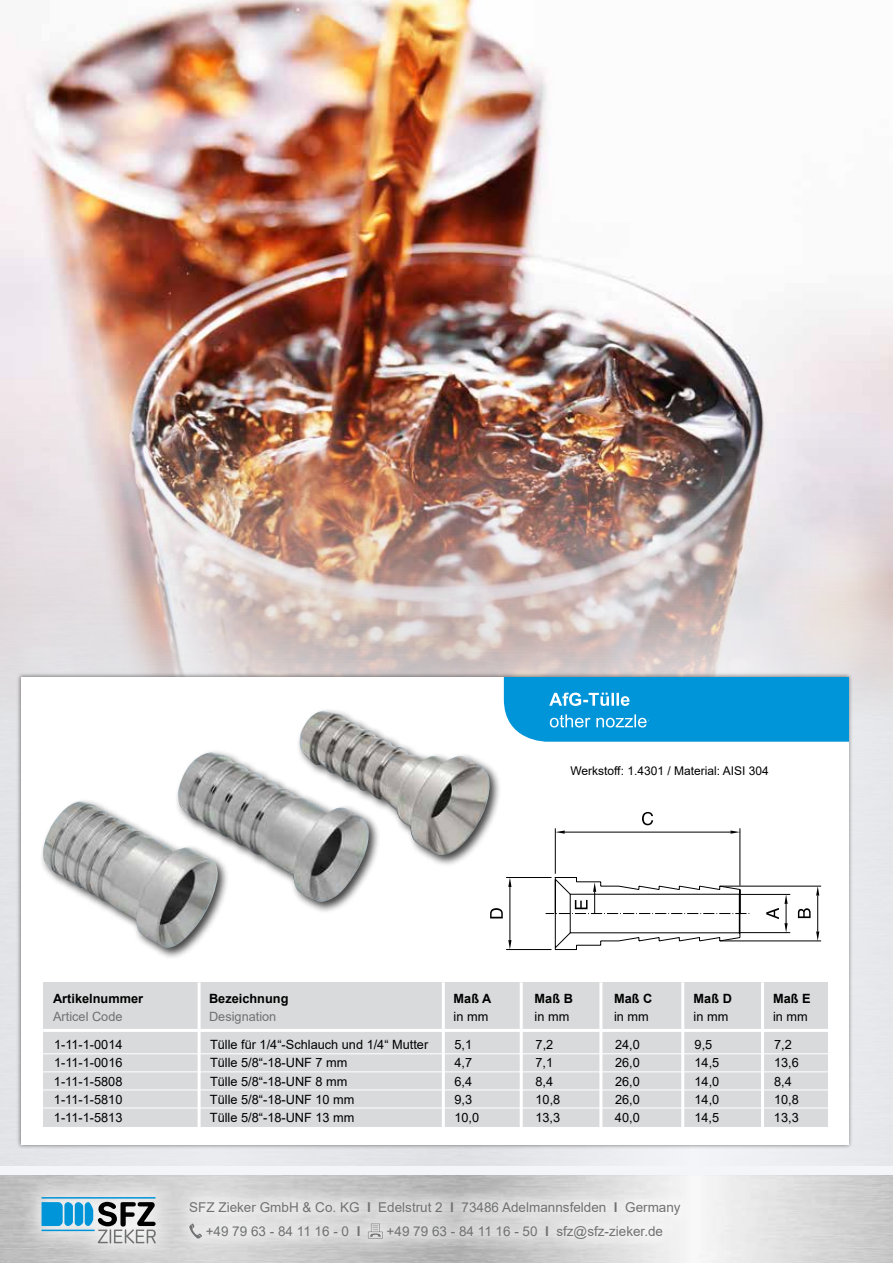
<style>
.page{position:relative;width:893px;height:1263px;background:#fff}
.page>*{position:absolute;margin:0;border:0;box-sizing:border-box;transform-origin:0 0}
.t1{font:13.5px/24px "Arial";color:#707172}
.t2{font:12.75px "Arial";color:#000}
.t3{font:700 12.75px "Arial";color:#000}
.t4{font:12.75px "Arial";color:#707172}
.t5{font:12px "Arial";color:#000}
.s1{font-weight:700}
</style>
<div class="page">
<div style="left:172px;top:1184px;width:526px;height:73px;background:#fff;opacity:.75"></div>
<svg style="left:189px;top:1223px;width:13px;height:15px"></svg>
<svg style="left:368px;top:1223px;width:15px;height:15px"></svg>
<div style="left:18px;top:1174px;width:160px;height:89px;background:#fff;opacity:.75"></div>
<svg style="left:42px;top:1197px;width:114px;height:46px;background:#89adbe"></svg>
<img style="left:0;top:0;width:893px;height:746px">
<div style="left:17px;top:673px;width:836px;height:476px;background:#000;opacity:.5"></div>
<div style="left:21px;top:677px;width:828px;height:467px;background:#fff"></div>
<svg style="left:504px;top:677px;width:345px;height:65px;background:#0c99d9"></svg>
<div style="left:40px;top:708px;width:462px;height:252px;background:#000;opacity:.75"></div>
<img style="left:43px;top:711px;width:448px;height:238px">
<svg style="left:490px;top:812px;width:331px;height:138px"></svg>
<hr style="left:506px;top:877px;width:45px;height:1px;background:#000">
<hr style="left:506px;top:949px;width:45px;height:1px;background:#000">
<hr style="left:509px;top:887px;width:1px;height:53px;background:#000">
<div style="left:43px;top:982px;width:785px;height:145px;background:#d9dadb"></div>
<hr style="left:43px;top:1029px;width:785px;height:3px;background:#fff">
<hr style="left:43px;top:1053px;width:785px;height:1px;background:#fff">
<hr style="left:43px;top:1071px;width:785px;height:1px;background:#fff">
<hr style="left:43px;top:1089px;width:785px;height:1px;background:#fff">
<hr style="left:198px;top:982px;width:3px;height:145px;background:#fff">
<hr style="left:442px;top:982px;width:3px;height:145px;background:#fff">
<hr style="left:520px;top:982px;width:3px;height:145px;background:#fff">
<hr style="left:599px;top:982px;width:3px;height:145px;background:#fff">
<hr style="left:681px;top:982px;width:3px;height:145px;background:#fff">
<hr style="left:761px;top:982px;width:3px;height:145px;background:#fff">
<hr style="left:43px;top:1107px;width:785px;height:1px;background:#fff">
<p class="t5" style="left:570px;top:762px;width:200px">Werkstoff: 1.4301 / Material: AISI 304</p>
<p class="t3" style="left:53px;top:989px;width:91px">Artikelnummer</p>
<p class="t3" style="left:209px;top:989px;width:81px">Bezeichnung</p>
<p class="t3" style="left:454px;top:989px;width:39px">Maß A</p>
<p class="t3" style="left:535px;top:989px;width:40px">Maß B</p>
<p class="t3" style="left:614px;top:989px;width:40px">Maß C</p>
<p class="t3" style="left:694px;top:989px;width:40px">Maß D</p>
<p class="t3" style="left:773px;top:989px;width:39px">Maß E</p>
<p class="t4" style="left:53px;top:1008px;width:71px">Articel Code</p>
<p class="t4" style="left:209px;top:1008px;width:69px">Designation</p>
<p class="t2" style="left:454px;top:1008px;width:36px">in mm</p>
<p class="t2" style="left:535px;top:1008px;width:36px">in mm</p>
<p class="t2" style="left:614px;top:1008px;width:36px">in mm</p>
<p class="t2" style="left:694px;top:1008px;width:36px">in mm</p>
<p class="t2" style="left:773px;top:1008px;width:36px">in mm</p>
<p class="t2" style="left:54px;top:1035px;width:70px">1-11-1-0014</p>
<p class="t2" style="left:210px;top:1035px;width:220px">Tülle für 1/4“-Schlauch und 1/4“ Mutter</p>
<p class="t2" style="left:455px;top:1035px;width:19px">5,1</p>
<p class="t2" style="left:536px;top:1035px;width:19px">7,2</p>
<p class="t2" style="left:615px;top:1035px;width:26px">24,0</p>
<p class="t2" style="left:695px;top:1035px;width:19px">9,5</p>
<p class="t2" style="left:774px;top:1035px;width:19px">7,2</p>
<p class="t2" style="left:54px;top:1054px;width:70px">1-11-1-0016</p>
<p class="t2" style="left:210px;top:1054px;width:139px">Tülle 5/8“-18-UNF 7 mm</p>
<p class="t2" style="left:455px;top:1054px;width:19px">4,7</p>
<p class="t2" style="left:536px;top:1054px;width:19px">7,1</p>
<p class="t2" style="left:615px;top:1054px;width:26px">26,0</p>
<p class="t2" style="left:694px;top:1054px;width:26px">14,5</p>
<p class="t2" style="left:774px;top:1054px;width:26px">13,6</p>
<p class="t2" style="left:54px;top:1072px;width:70px">1-11-1-5808</p>
<p class="t2" style="left:210px;top:1072px;width:139px">Tülle 5/8“-18-UNF 8 mm</p>
<p class="t2" style="left:454px;top:1072px;width:19px">6,4</p>
<p class="t2" style="left:535px;top:1072px;width:19px">8,4</p>
<p class="t2" style="left:615px;top:1072px;width:26px">26,0</p>
<p class="t2" style="left:694px;top:1072px;width:26px">14,0</p>
<p class="t2" style="left:774px;top:1072px;width:19px">8,4</p>
<p class="t2" style="left:54px;top:1090px;width:70px">1-11-1-5810</p>
<p class="t2" style="left:210px;top:1090px;width:146px">Tülle 5/8“-18-UNF 10 mm</p>
<p class="t2" style="left:454px;top:1090px;width:19px">9,3</p>
<p class="t2" style="left:535px;top:1090px;width:26px">10,8</p>
<p class="t2" style="left:615px;top:1090px;width:26px">26,0</p>
<p class="t2" style="left:694px;top:1090px;width:26px">14,0</p>
<p class="t2" style="left:774px;top:1090px;width:26px">10,8</p>
<p class="t2" style="left:54px;top:1109px;width:70px">1-11-1-5813</p>
<p class="t2" style="left:210px;top:1109px;width:146px">Tülle 5/8“-18-UNF 13 mm</p>
<p class="t2" style="left:454px;top:1109px;width:26px">10,0</p>
<p class="t2" style="left:535px;top:1109px;width:26px">13,3</p>
<p class="t2" style="left:615px;top:1109px;width:26px">40,0</p>
<p class="t2" style="left:694px;top:1109px;width:26px">14,5</p>
<p class="t2" style="left:774px;top:1109px;width:26px">13,3</p>
<p class="t1" style="left:206px;top:1195px;width:477px;text-indent:-16px">SFZ Zieker GmbH &amp; Co. KG <span class="s1">l</span> Edelstrut 2 <span class="s1">l</span> 73486 Adelmannsfelden <span class="s1">l</span> Germany +49 79 63 - 84 11 16 - 0 <span class="s1">l</span></p>
<p class="t1" style="left:387px;top:1219px;width:278px">+49 79 63 - 84 11 16 - 50 <span class="s1">l</span> sfz@sfz-zieker.de</p>
</div>
